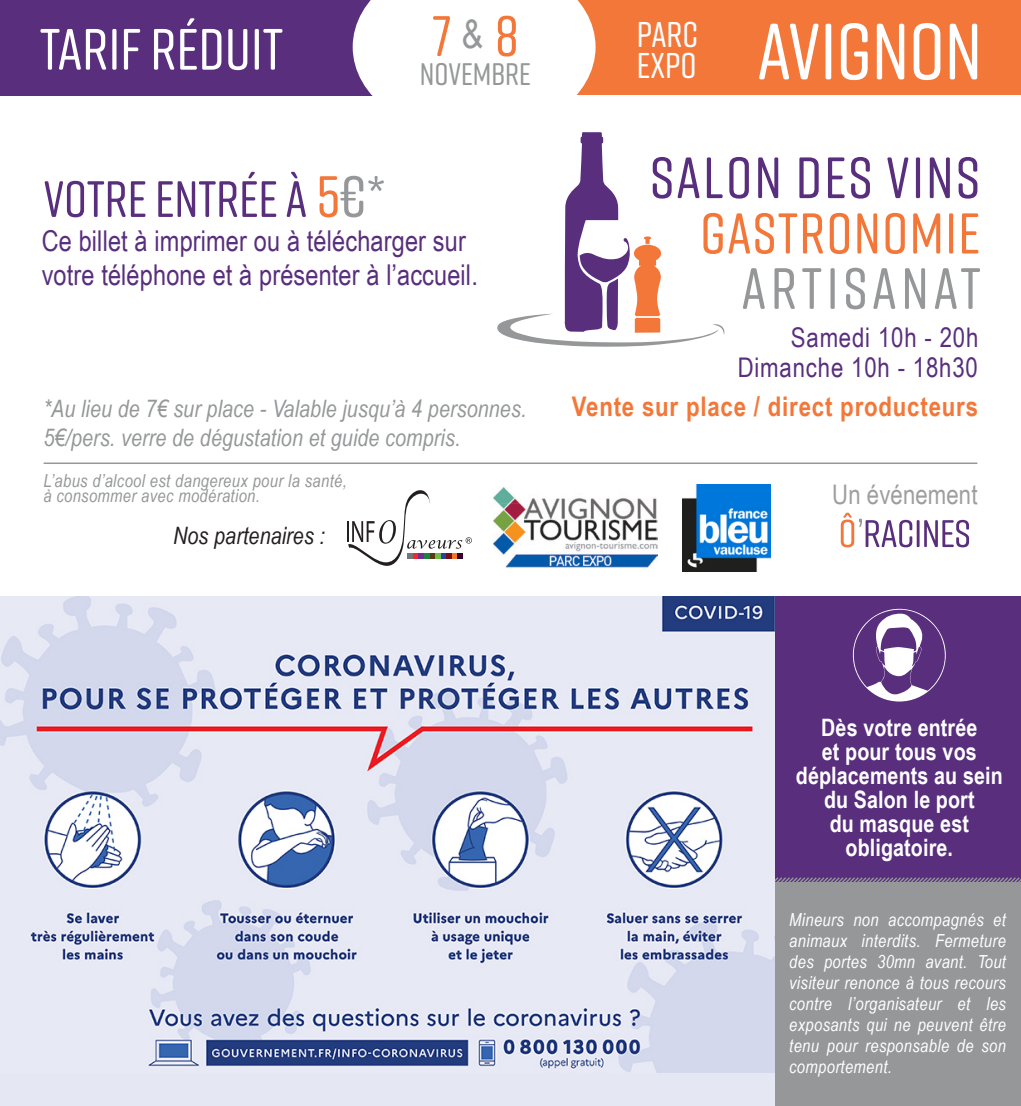
<style>
.page{position:relative;width:1021px;height:1106px;background:#fff}
.page>*{position:absolute;margin:0;border:0;box-sizing:border-box;transform-origin:0 0}
.t1{font:500 79.5px "Rift Soft";letter-spacing:-.005em;color:#fff}
.t2{font:500 58.2px "Rift Soft";color:#fff}
.t3{font:500 57px "Rift Soft";color:#f37739}
.t4{font:500 51px "Rift Soft";color:#582e7d}
.t5{font:39.3px "Arial Narrow";color:#959798}
.t6{font:500 35.7px "Rift Soft";color:#fff}
.t7{font:500 31.2px "Rift Soft";color:#969797}
.t8{font:28.8px/34.5px "Arial Narrow";letter-spacing:.005em;color:#582e7d}
.t9{font:700 27px "Arial Narrow";letter-spacing:.03em;color:#f37739}
.t10{font:27px "Arial Narrow";letter-spacing:.03em;color:#582e7d}
.t11{font:27px "Arial Narrow";letter-spacing:.005em;color:#a09e9d}
.t12{font:italic 24px "Arial Narrow";letter-spacing:.005em;color:#959798}
.t13{font:700 24px/24px "Arial Narrow";letter-spacing:.005em;color:#fff;text-align:center}
.t14{font:italic 24px "Arial Narrow";letter-spacing:.005em;color:#231f20}
.t15{font:italic 18px/21px "Arial Narrow";letter-spacing:.02em;color:#fff;text-align:justify}
.t16{font:italic 18px "Arial Narrow";letter-spacing:.02em;color:#959798}
.s1{font-size:58.2px;color:#f37739}
.s2{font-size:58.2px;color:#959798}
</style>
<div class="page">
<div style="left:422px;top:0;width:598px;height:94px;background:#f37739"></div>
<div style="left:0;top:0;width:422px;height:96px;background:#582e7d"></div>
<svg style="left:353px;top:0;width:627px;height:347px"></svg>
<hr style="left:44px;top:462px;width:932px;height:2px;background:#969797">
<svg style="left:347px;top:490px;width:125px;height:76px"></svg>
<svg style="left:840px;top:512px;width:129px;height:35px"></svg>
<img style="left:493px;top:487px;width:164px;height:81px">
<img style="left:682px;top:484px;width:88px;height:87px">
<div style="left:774px;top:881px;width:246px;height:225px;background:#959798"></div>
<div style="left:774px;top:596px;width:246px;height:285px;background:#582e7d"></div>
<svg style="left:852px;top:608px;width:94px;height:93px"></svg>
<svg style="left:774px;top:875px;width:246px;height:11px"></svg>
<div style="left:0;top:596px;width:774px;height:510px;background:#e5e8f3"></div>
<img style="left:1px;top:596px;width:773px;height:476px">
<p class="t2" style="left:40px;top:8px;width:245px">TARIF RÉDUIT</p>
<p class="t4" style="left:43px;top:163px;width:344px">VOTRE ENTRÉE À <span class="s1">5</span><span class="s2">€*</span></p>
<p class="t3" style="left:432px;top:-4px;width:21px">7</p>
<p class="t5" style="left:462px;top:5px;width:23px">&amp;</p>
<p class="t3" style="left:495px;top:-4px;width:25px">8</p>
<p class="t7" style="left:420px;top:52px;width:113px">NOVEMBRE</p>
<p class="t8" style="left:42px;top:222px;width:437px">Ce billet à imprimer ou à télécharger sur votre téléphone et à présenter à l’accueil.</p>
<p class="t12" style="left:43px;top:392px;width:484px">*Au lieu de 7€ sur place - Valable jusqu’à 4 personnes.</p>
<p class="t12" style="left:43px;top:421px;width:418px">5€/pers. verre de dégustation et guide compris.</p>
<p class="t16" style="left:43px;top:467px;width:305px">L’abus d’alcool est dangereux pour la santé,</p>
<p class="t16" style="left:43px;top:482px;width:218px">à consommer avec modération.</p>
<p class="t14" style="left:173px;top:518px;width:153px">Nos partenaires :</p>
<p class="t6" style="left:637px;top:9px;width:63px">PARC</p>
<p class="t6" style="left:637px;top:40px;width:61px">EXPO</p>
<p class="t1" style="left:757px;top:-5px;width:226px">AVIGNON</p>
<p class="t10" style="left:790px;top:318px;width:189px">Samedi 10h - 20h</p>
<p class="t10" style="left:737px;top:347px;width:242px">Dimanche 10h - 18h30</p>
<p class="t9" style="left:571px;top:386px;width:408px">Vente sur place / direct producteurs</p>
<p class="t11" style="left:832px;top:475px;width:147px">Un événement</p>
<p class="t13" style="left:821px;top:714px;width:158px">Dès votre entrée</p>
<p class="t13" style="left:795px;top:738px;width:208px">et pour tous vos déplacements au sein</p>
<p class="t13" style="left:824px;top:786px;width:152px">du Salon le port du masque est obligatoire.</p>
<p class="t15" style="left:789px;top:908px;width:218px">Mineurs non accompagnés et animaux interdits. Fermeture des portes 30mn avant. Tout visiteur renonce à tous recours contre l’organisateur et les exposants qui ne peuvent être tenu pour responsable de son comportement.</p>
</div>
